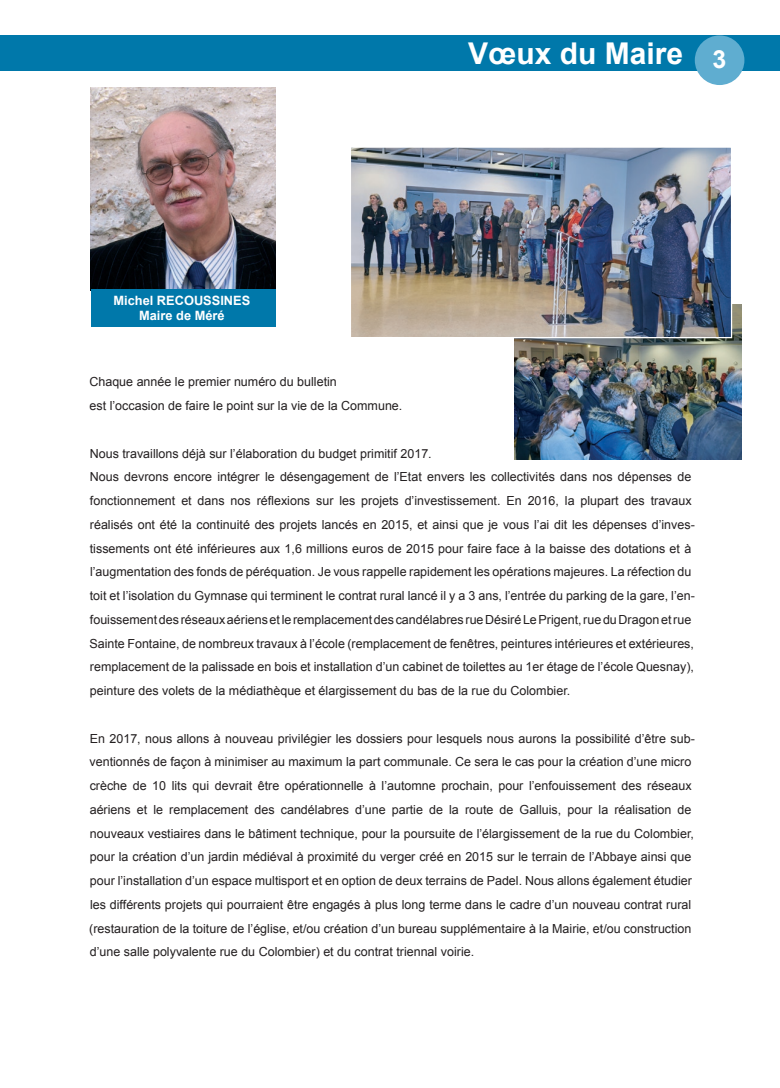
<style>
.page{position:relative;width:780px;height:1088px;background:#fff}
.page>*{position:absolute;margin:0;border:0;box-sizing:border-box;transform-origin:0 0}
.t1{font:700 30px "Arial";color:#fff}
.t2{font:700 12.88px/15.4px "Arial";color:#fff;text-align:center}
.t3{font:12.5px/23.8px "Arial";color:#231f20}
</style>
<div class="page">
<img style="left:91px;top:87px;width:184px;height:202px">
<div style="left:91px;top:289px;width:184px;height:38px;background:#0078aa"></div>
<div style="left:0;top:35px;width:780px;height:36px;background:#0078aa"></div>
<div style="left:694px;top:35px;width:50px;height:50px;background:#5fadd0;border-radius:50%"></div>
<img style="left:515px;top:305px;width:226px;height:154px">
<img style="left:352px;top:148px;width:378px;height:188px">
<div style="left:350px;top:146px;width:382px;height:192px;border:1px solid #fff"></div>
<p class="t2" style="left:113px;top:292px;width:138px">Michel RECOUSSINES<br>Maire de Méré</p>
<h1 class="t1" style="left:468px;top:37px;width:260px">Vœux du Maire <sub>3</sub></h1>
<p class="t3" style="left:89px;top:370px;width:314px">Chaque année le premier numéro du bulletin<br>est l’occasion de faire le point sur la vie de la Commune.</p>
<p class="t3" style="left:89px;top:441px;width:607px">Nous travaillons déjà sur l’élaboration du budget primitif 2017.<br>Nous devrons encore intégrer le désengagement de l’Etat envers les collectivités dans nos dépenses de fonctionnement et dans nos réflexions sur les projets d’investissement. En 2016, la plupart des travaux réalisés ont été la continuité des projets lancés en 2015, et ainsi que je vous l’ai dit les dépenses d’inves&shy;tissements ont été inférieures aux 1,6 millions euros de 2015 pour faire face à la baisse des dotations et à l’augmentation des fonds de péréquation. Je vous rappelle rapidement les opérations majeures. La réfection du toit et l’isolation du Gymnase qui terminent le contrat rural lancé il y a 3 ans, l’entrée du parking de la gare, l’en&shy;fouissement des réseaux aériens et le remplacement des candélabres rue Désiré Le Prigent, rue du Dragon et rue Sainte Fontaine, de nombreux travaux à l’école (remplacement de fenêtres, peintures intérieures et extérieures, remplacement de la palissade en bois et installation d’un cabinet de toilettes au 1er étage de l’école Quesnay), peinture des volets de la médiathèque et élargissement du bas de la rue du Colombier.</p>
<p class="t3" style="left:89px;top:726px;width:607px">En 2017, nous allons à nouveau privilégier les dossiers pour lesquels nous aurons la possibilité d’être sub&shy;ventionnés de façon à minimiser au maximum la part communale. Ce sera le cas pour la création d’une micro crèche de 10 lits qui devrait être opérationnelle à l’automne prochain, pour l’enfouissement des réseaux aériens et le remplacement des candélabres d’une partie de la route de Galluis, pour la réalisation de nouveaux vestiaires dans le bâtiment technique, pour la poursuite de l’élargissement de la rue du Colombier, pour la création d’un jardin médiéval à proximité du verger créé en 2015 sur le terrain de l’Abbaye ainsi que pour l’installation d’un espace multisport et en option de deux terrains de Padel. Nous allons également étudier les différents projets qui pourraient être engagés à plus long terme dans le cadre d’un nouveau contrat rural (restauration de la toiture de l’église, et/ou création d’un bureau supplémentaire à la Mairie, et/ou construction d’une salle polyvalente rue du Colombier) et du contrat triennal voirie.</p>
</div>
